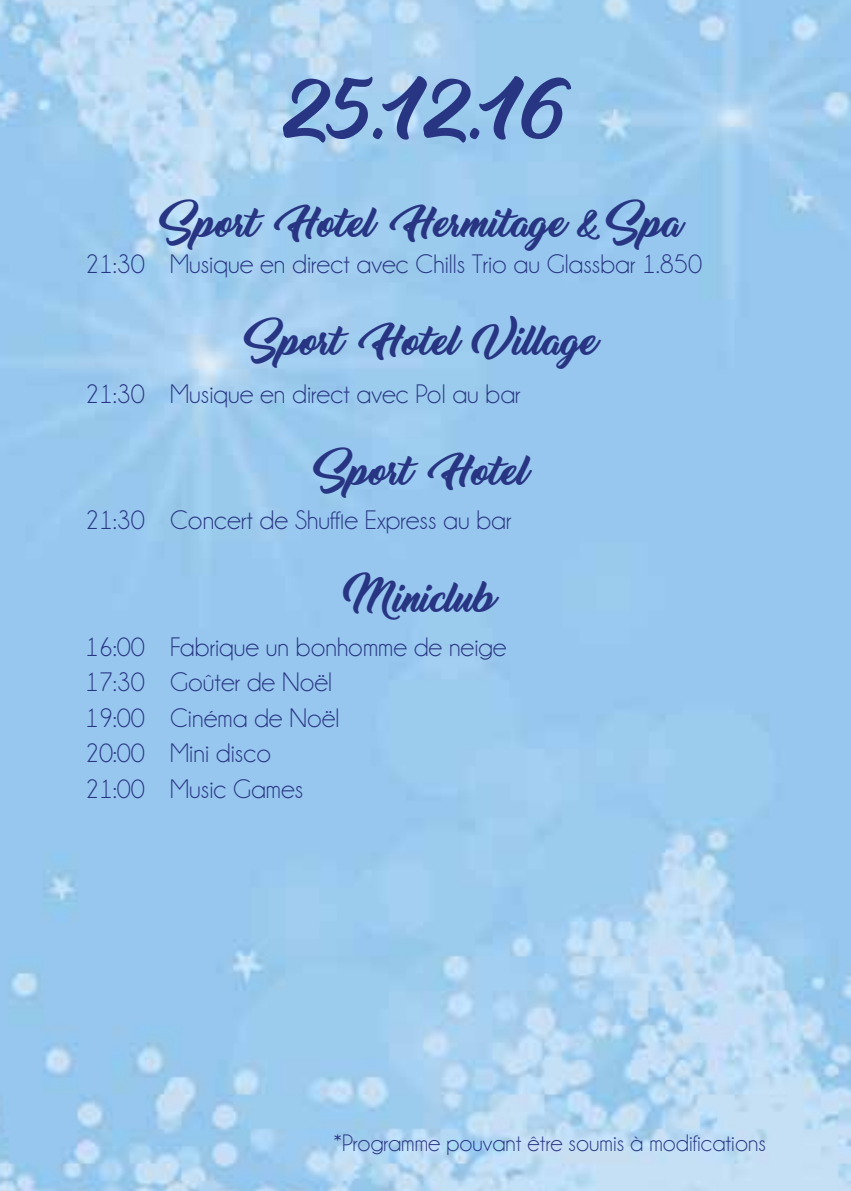
<style>
.page{position:relative;width:851px;height:1191px;background:#fff}
.page>*{position:absolute;margin:0;border:0;box-sizing:border-box;transform-origin:0 0}
.t1{font:72px "Thinking Of Betty";color:#283583}
.t2{font:33px "Thinking Of Betty";letter-spacing:-.05em;color:#283583}
.t3{font:27px/35.4px "Champagne&Limousines";color:#283583}
.t4{font:24px "Champagne&Limousines";color:#283583}
</style>
<div class="page">
<h1 class="t1" style="left:283px;top:72px;width:285px">25.12.16</h1>
<p class="t2" style="left:167px;top:207px;width:518px">Sport Hotel Hermitage &amp; Spa</p>
<p class="t3" style="left:85px;top:246px;width:618px">21:30 Musique en direct avec Chills Trio au Glassbar 1.850</p>
<p class="t2" style="left:251px;top:324px;width:349px">Sport Hotel Village</p>
<p class="t3" style="left:85px;top:377px;width:437px">21:30 Musique en direct avec Pol au bar</p>
<p class="t2" style="left:321px;top:455px;width:211px">Sport Hotel</p>
<p class="t3" style="left:85px;top:503px;width:428px">21:30 Concert de Shuffle Express au bar</p>
<p class="t2" style="left:353px;top:581px;width:145px">Miniclub</p>
<p class="t3" style="left:85px;top:629px;width:423px">16:00 Fabrique un bonhomme de neige<br>17:30 Goûter de Noël<br>19:00 Cinéma de Noël<br>20:00 Mini disco<br>21:00 Music Games</p>
<p class="t4" style="left:333px;top:1131px;width:434px">*Programme pouvant être soumis à modifications</p>
</div>
